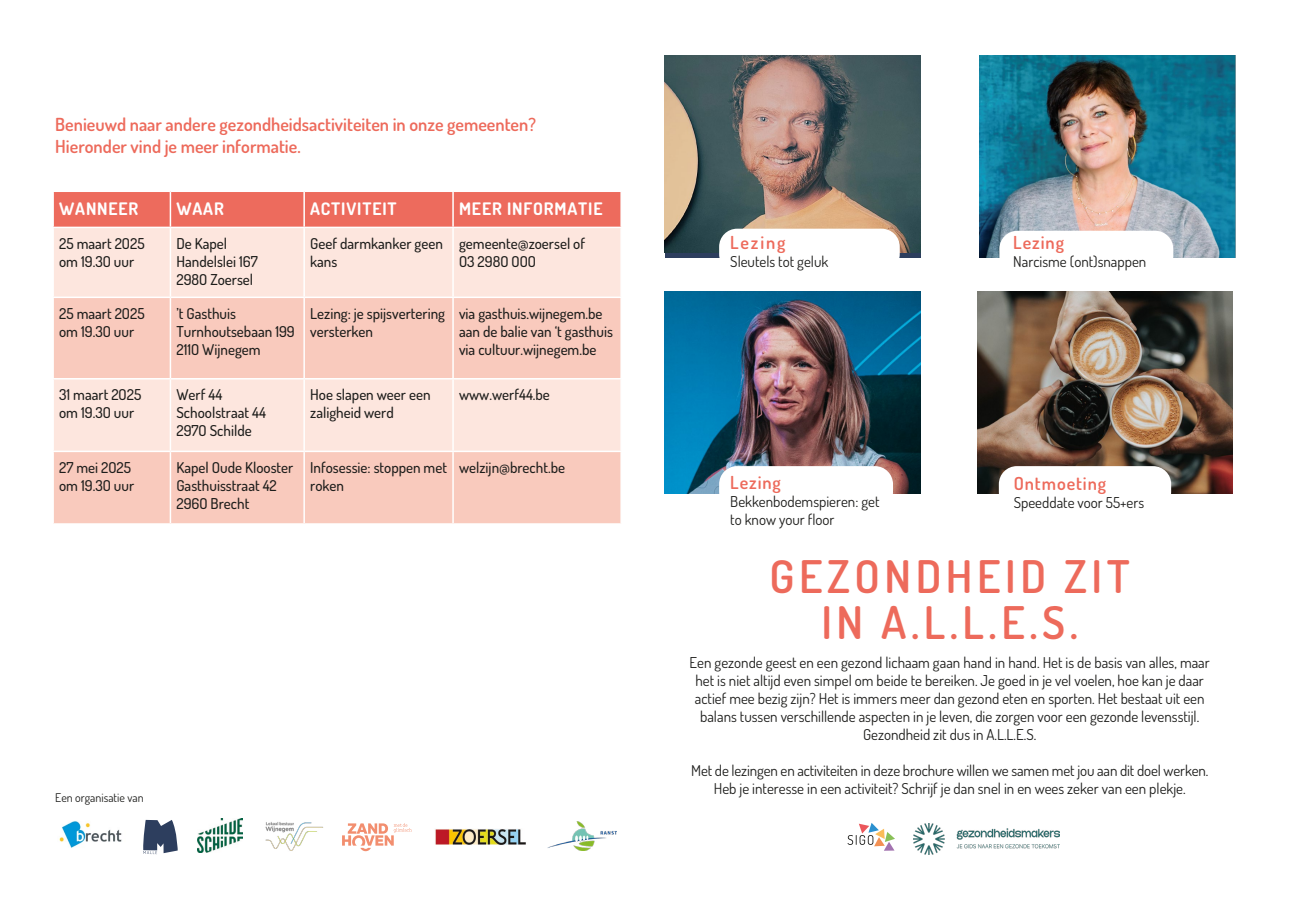
<style>
.page{position:relative;width:1289px;height:919px;background:#fff}
.page>*{position:absolute;margin:0;border:0;box-sizing:border-box;transform-origin:0 0}
.t1{font:600 45px "Gemeente Malle Dosis";letter-spacing:.1em;color:#ed6a5b}
.t2{font:600 18px "Gemeente Malle Dosis";color:#ed6a5b}
.t3{font:600 18px "Gemeente Malle Dosis";letter-spacing:.05em;color:#ed6a5b}
.t4{font:700 17.25px "Gemeente Malle Dosis";letter-spacing:.05em;color:#fff}
.t5{font:15px/18px "Gemeente Malle Dosis";color:#1d1d1b;text-align:center}
.t6{font:500 15px/18px "Gemeente Malle Dosis";color:#1d1d1b}
.t7{font:12px "Gemeente Malle Dosis";color:#1d1d1b}
</style>
<div class="page">
<img style="left:979px;top:55px;width:255px;height:202px">
<svg style="left:143px;top:819px;width:35px;height:35px"></svg>
<svg style="left:342px;top:823px;width:70px;height:28px"></svg>
<img style="left:198px;top:818px;width:44px;height:34px">
<img style="left:265px;top:822px;width:58px;height:29px">
<img style="left:435px;top:829px;width:91px;height:16px">
<img style="left:59px;top:821px;width:63px;height:27px">
<img style="left:665px;top:55px;width:255px;height:198px">
<img style="left:665px;top:291px;width:255px;height:202px">
<img style="left:977px;top:291px;width:255px;height:202px">
<div style="left:719px;top:229px;width:180px;height:43px;background:#fff;border-radius:18px"></div>
<div style="left:719px;top:466px;width:174px;height:43px;background:#fff;border-radius:18px"></div>
<div style="left:998px;top:466px;width:173px;height:43px;background:#fff;border-radius:18px"></div>
<div style="left:999px;top:231px;width:174px;height:43px;background:#fff;border-radius:18px"></div>
<svg style="left:847px;top:823px;width:48px;height:27px"></svg>
<svg style="left:54px;top:192px;width:566px;height:331px;background:#f9cbc1"></svg>
<hr style="left:170px;top:192px;width:1px;height:35px;background:#fff">
<hr style="left:303px;top:192px;width:2px;height:35px;background:#fff">
<hr style="left:452px;top:192px;width:2px;height:35px;background:#fff">
<hr style="left:52px;top:227px;width:118px;height:1px;background:#fff">
<hr style="left:170px;top:227px;width:134px;height:1px;background:#fff">
<hr style="left:304px;top:227px;width:149px;height:1px;background:#fff">
<hr style="left:453px;top:227px;width:169px;height:1px;background:#fff">
<hr style="left:170px;top:228px;width:1px;height:68px;background:#fff">
<hr style="left:303px;top:228px;width:2px;height:68px;background:#fff">
<hr style="left:452px;top:228px;width:2px;height:68px;background:#fff">
<hr style="left:52px;top:296px;width:118px;height:2px;background:#fff">
<hr style="left:170px;top:296px;width:134px;height:2px;background:#fff">
<hr style="left:170px;top:298px;width:1px;height:80px;background:#fff">
<hr style="left:304px;top:296px;width:149px;height:2px;background:#fff">
<hr style="left:303px;top:298px;width:2px;height:80px;background:#fff">
<hr style="left:453px;top:296px;width:169px;height:2px;background:#fff">
<hr style="left:452px;top:298px;width:2px;height:80px;background:#fff">
<hr style="left:52px;top:378px;width:118px;height:1px;background:#fff">
<hr style="left:170px;top:378px;width:134px;height:1px;background:#fff">
<hr style="left:170px;top:379px;width:1px;height:71px;background:#fff">
<hr style="left:304px;top:378px;width:149px;height:1px;background:#fff">
<hr style="left:303px;top:379px;width:2px;height:71px;background:#fff">
<hr style="left:453px;top:378px;width:169px;height:1px;background:#fff">
<hr style="left:452px;top:379px;width:2px;height:71px;background:#fff">
<hr style="left:52px;top:450px;width:118px;height:2px;background:#fff">
<hr style="left:170px;top:450px;width:134px;height:2px;background:#fff">
<hr style="left:170px;top:452px;width:1px;height:71px;background:#fff">
<hr style="left:304px;top:450px;width:149px;height:2px;background:#fff">
<hr style="left:303px;top:452px;width:2px;height:71px;background:#fff">
<hr style="left:453px;top:450px;width:169px;height:2px;background:#fff">
<hr style="left:452px;top:452px;width:2px;height:71px;background:#fff">
<img style="left:913px;top:823px;width:146px;height:31px">
<img style="left:547px;top:821px;width:69px;height:29px">
<p class="t2" style="left:55px;top:111px;width:482px">Benieuwd naar andere gezondheidsactiviteiten in onze gemeenten?</p>
<p class="t2" style="left:55px;top:133px;width:247px">Hieronder vind je meer informatie.</p>
<p class="t4" style="left:59px;top:195px;width:81px">WANNEER</p>
<p class="t4" style="left:176px;top:195px;width:49px">WAAR</p>
<p class="t4" style="left:310px;top:195px;width:88px">ACTIVITEIT</p>
<p class="t4" style="left:459px;top:195px;width:145px">MEER INFORMATIE</p>
<p class="t6" style="left:59px;top:233px;width:87px">25 maart 2025</p>
<p class="t6" style="left:59px;top:251px;width:77px">om 19.30 uur</p>
<p class="t6" style="left:176px;top:233px;width:52px">De Kapel</p>
<p class="t6" style="left:176px;top:251px;width:83px">Handelslei 167</p>
<p class="t6" style="left:176px;top:269px;width:78px">2980 Zoersel</p>
<p class="t6" style="left:310px;top:233px;width:134px">Geef darmkanker geen kans</p>
<p class="t6" style="left:459px;top:233px;width:128px">gemeente@zoersel of<br>03 2980 000</p>
<p class="t6" style="left:59px;top:303px;width:87px">25 maart 2025</p>
<p class="t6" style="left:59px;top:321px;width:77px">om 19.30 uur</p>
<p class="t6" style="left:176px;top:303px;width:61px">’t Gasthuis</p>
<p class="t6" style="left:176px;top:321px;width:120px">Turnhoutsebaan 199<br>2110 Wijnegem</p>
<p class="t6" style="left:310px;top:303px;width:136px">Lezing: je spijsvertering versterken</p>
<p class="t6" style="left:459px;top:303px;width:145px">via gasthuis.wijnegem.be</p>
<p class="t6" style="left:459px;top:321px;width:155px">aan de balie van ‘t gasthuis</p>
<p class="t6" style="left:459px;top:339px;width:139px">via cultuur.wijnegem.be</p>
<p class="t6" style="left:59px;top:385px;width:84px">31 maart 2025</p>
<p class="t6" style="left:59px;top:403px;width:77px">om 19.30 uur</p>
<p class="t6" style="left:176px;top:385px;width:47px">Werf 44</p>
<p class="t6" style="left:176px;top:403px;width:91px">Schoolstraat 44</p>
<p class="t6" style="left:176px;top:421px;width:77px">2970 Schilde</p>
<p class="t6" style="left:310px;top:385px;width:122px">Hoe slapen weer een zaligheid werd</p>
<p class="t6" style="left:459px;top:385px;width:92px">www.werf44.be</p>
<p class="t6" style="left:59px;top:457px;width:74px">27 mei 2025</p>
<p class="t6" style="left:59px;top:475px;width:77px">om 19.30 uur</p>
<p class="t6" style="left:176px;top:457px;width:118px">Kapel Oude Klooster</p>
<p class="t6" style="left:176px;top:475px;width:102px">Gasthuisstraat 42<br>2960 Brecht</p>
<p class="t6" style="left:310px;top:457px;width:138px">Infosessie: stoppen met roken</p>
<p class="t6" style="left:459px;top:457px;width:108px">welzijn@brecht.be</p>
<p class="t7" style="left:55px;top:792px;width:90px">Een organisatie van</p>
<p class="t2" style="left:730px;top:229px;width:57px">Lezing</p>
<p class="t5" style="left:730px;top:253px;width:99px">Sleutels tot geluk</p>
<p class="t2" style="left:730px;top:469px;width:52px">Lezing</p>
<p class="t5" style="left:730px;top:493px;width:151px;text-align:left">Bekkenbodemspieren: get to know your floor</p>
<p class="t2" style="left:1013px;top:229px;width:52px">Lezing</p>
<p class="t5" style="left:1013px;top:254px;width:135px">Narcisme (ont)snappen</p>
<p class="t3" style="left:1013px;top:470px;width:94px">Ontmoeting</p>
<p class="t5" style="left:1013px;top:494px;width:132px">Speeddate voor 55+ers</p>
<p class="t1" style="left:769px;top:543px;width:362px">GEZONDHEID ZIT</p>
<p class="t1" style="left:821px;top:589px;width:258px">IN A.L.L.E.S.</p>
<p class="t5" style="left:689px;top:654px;width:521px">Een gezonde geest en een gezond lichaam gaan hand in hand. Het is de basis van alles, maar het is niet altijd even simpel om beide te bereiken. Je goed in je vel voelen, hoe kan je daar actief mee bezig zijn? Het is immers meer dan gezond eten en sporten. Het bestaat uit een balans tussen verschillende aspecten in je leven, die zorgen voor een gezonde levensstijl.<br>Gezondheid zit dus in A.L.L.E.S.</p>
<p class="t5" style="left:691px;top:762px;width:518px">Met de lezingen en activiteiten in deze brochure willen we samen met jou aan dit doel werken.<br>Heb je interesse in een activiteit? Schrijf je dan snel in en wees zeker van een plekje.</p>
</div>
